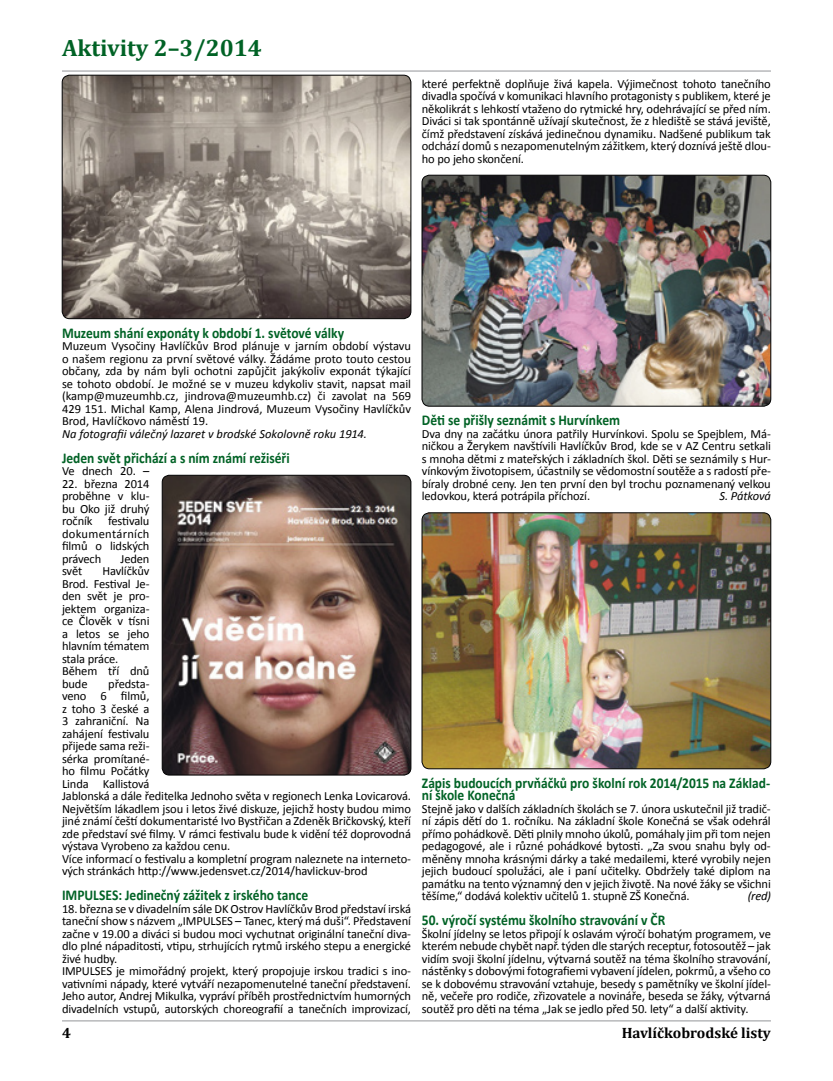
<style>
.page{position:relative;width:833px;height:1081px;background:#fff}
.page>*{position:absolute;margin:0;border:0;box-sizing:border-box;transform-origin:0 0}
.t1{font:700 23.75px "Cambria";color:#006225}
.t2{font:700 15px/12.5px "Calibri";color:#006225;scale:.9 1}
.t3{font:700 15px "Cambria";color:#000}
.t4{font:12.5px/12.5px "Calibri";letter-spacing:-.01em;color:#000;text-align:justify}
.t5{font:italic 12.5px "Calibri";letter-spacing:-.005em;color:#000}
</style>
<div class="page">
<hr style="left:62px;top:71px;width:709px;height:1px;background:#939598">
<hr style="left:62px;top:1020px;width:709px;height:1px;background:#939598">
<img style="left:62px;top:75px;width:349px;height:244px">
<div style="left:62px;top:75px;width:349px;height:244px;border:1px solid #000;border-radius:8px"></div>
<img style="left:422px;top:175px;width:349px;height:231px">
<div style="left:422px;top:175px;width:349px;height:231px;border:1px solid #000;border-radius:8px"></div>
<img style="left:422px;top:513px;width:349px;height:256px">
<div style="left:422px;top:513px;width:349px;height:256px;border:1px solid #000;border-radius:8px"></div>
<img style="left:162px;top:475px;width:249px;height:300px">
<div style="left:162px;top:475px;width:249px;height:300px;border:1px solid #000;border-radius:7px"></div>
<h1 class="t1" style="left:62px;top:33px;width:201px">Aktivity 2–3/2014</h1>
<p class="t4" style="left:422px;top:77px;width:350px">které perfektně doplňuje živá kapela. Výjimečnost tohoto tanečního divadla spočívá v komunikaci hlavního protagonisty s publikem, které je několikrát s lehkostí vtaženo do rytmické hry, odehrávající se před ním.<br>Diváci si tak spontánně užívají skutečnost, že z hlediště se stává jeviště, čímž představení získává jedinečnou dynamiku. Nadšené publikum tak odchází domů s nezapomenutelným zážitkem, který doznívá ještě dlou&shy;ho po jeho skončení.</p>
<p class="t2" style="left:62px;top:326px;width:315px">Muzeum shání exponáty k období 1. světové války</p>
<p class="t4" style="left:62px;top:339px;width:351px">Muzeum Vysočiny Havlíčkův Brod plánuje v jarním období výstavu o našem regionu za první světové války. Žádáme proto touto cestou občany, zda by nám byli ochotni zapůjčit jakýkoliv exponát týkající se tohoto období. Je možné se v muzeu kdykoliv stavit, napsat mail (kamp@muzeumhb.cz, jindrova@muzeumhb.cz) či zavolat na 569<br>429 151. Michal Kamp, Alena Jindrová, Muzeum Vysočiny Havlíčkův Brod, Havlíčkovo náměstí 19.</p>
<p class="t5" style="left:62px;top:426px;width:306px">Na fotografii válečný lazaret v brodské Sokolovně roku 1914.</p>
<p class="t2" style="left:62px;top:451px;width:254px">Jeden svět přichází a s ním známí režiséři</p>
<p class="t4" style="left:62px;top:464px;width:89px">Ve dnech 20. –</p>
<p class="t4" style="left:62px;top:477px;width:89px">22. března 2014 proběhne v klu&shy;bu Oko již druhý ročník festivalu dokumentárních filmů o lidských právech</p>
<p class="t4" style="left:120px;top:552px;width:31px">Jeden</p>
<p class="t4" style="left:62px;top:564px;width:89px;text-align:left;text-indent:40px">Havlíčkův<br>Brod. Festival Je&shy;den svět je pro&shy;jektem organiza&shy;ce Člověk v tísni a letos se jeho hlavním tématem stala práce.<br>Během tří dnů bude</p>
<p class="t4" style="left:62px;top:564px;width:22px">svět</p>
<p class="t4" style="left:62px;top:677px;width:350px;text-align:left;text-indent:46px">předsta-<br>veno 6 filmů,<br>z toho 3 české a<br>3 zahraniční. Na<br>zahájení festivalu<br>přijede sama reži-<br>sérka promítané-<br>ho filmu Počátky<br>Linda Kallistová<br>Jablonská a dále ředitelka Jednoho světa v regionech Lenka Lovicarová.<br>Největším lákadlem jsou i letos živé diskuze, jejichž hosty budou mimo jiné známí čeští dokumentaristé Ivo Bystřičan a Zdeněk Bričkovský, kteří zde představí své filmy. V rámci festivalu bude k vidění též doprovodná výstava Vyrobeno za každou cenu.<br>Více informací o festivalu a kompletní program naleznete na interneto&shy;vých stránkách http://www.jedensvet.cz/2014/havlickuv-brod</p>
<p class="t2" style="left:62px;top:888px;width:275px">IMPULSES: Jedinečný zážitek z irského tance</p>
<p class="t4" style="left:62px;top:902px;width:350px;text-align:left">18. března se v divadelním sále DK Ostrov Havlíčkův Brod představí irská taneční show s názvem „IMPULSES – Tanec, který má duši“. Představení začne v 19.00 a diváci si budou moci vychutnat originální taneční diva&shy;dlo plné nápaditosti, vtipu, strhujících rytmů irského stepu a energické živé hudby.<br>IMPULSES je mimořádný projekt, který propojuje irskou tradici s ino&shy;vativními nápady, které vytváří nezapomenutelné taneční představení.<br>Jeho autor, Andrej Mikulka, vypráví příběh prostřednictvím humorných divadelních vstupů, autorských choreografií a tanečních improvizací,</p>
<p class="t2" style="left:422px;top:413px;width:222px">Děti se přišly seznámit s Hurvínkem</p>
<p class="t4" style="left:422px;top:427px;width:351px">Dva dny na začátku února patřily Hurvínkovi. Spolu se Spejblem, Má&shy;ničkou a Žerykem navštívili Havlíčkův Brod, kde se v AZ Centru setkali s mnoha dětmi z mateřských i základních škol. Děti se seznámily s Hur&shy;vínkovým životopisem, účastnily se vědomostní soutěže a s radostí pře&shy;bíraly drobné ceny. Jen ten první den byl trochu poznamenaný velkou ledovkou, která potrápila příchozí.</p>
<p class="t5" style="left:719px;top:488px;width:53px">S. Pátková</p>
<p class="t2" style="left:422px;top:776px;width:389px">Zápis budoucích prvňáčků pro školní rok 2014/2015 na Základ&shy;ní škole Konečná</p>
<p class="t4" style="left:422px;top:802px;width:351px">Stejně jako v dalších základních školách se 7. února uskutečnil již tradič&shy;ní zápis dětí do 1. ročníku. Na základní škole Konečná se však odehrál přímo pohádkově. Děti plnily mnoho úkolů, pomáhaly jim při tom nejen pedagogové, ale i různé pohádkové bytosti. „Za svou snahu byly od&shy;měněny mnoha krásnými dárky a také medailemi, které vyrobily nejen jejich budoucí spolužáci, ale i paní učitelky. Obdržely také diplom na památku na tento významný den v jejich životě. Na nové žáky se všichni těšíme,“ dodává kolektiv učitelů 1. stupně ZŠ Konečná.</p>
<p class="t5" style="left:748px;top:888px;width:25px">(red)</p>
<p class="t2" style="left:422px;top:913px;width:272px">50. výročí systému školního stravování v ČR</p>
<p class="t4" style="left:422px;top:927px;width:350px">Školní jídelny se letos připojí k oslavám výročí bohatým programem, ve kterém nebude chybět např. týden dle starých receptur, fotosoutěž – jak vidím svoji školní jídelnu, výtvarná soutěž na téma školního stravování, nástěnky s dobovými fotografiemi vybavení jídelen, pokrmů, a všeho co se k dobovému stravování vztahuje, besedy s pamětníky ve školní jídel&shy;ně, večeře pro rodiče, zřizovatele a novináře, beseda se žáky, výtvarná soutěž pro děti na téma „Jak se jedlo před 50. lety“ a další aktivity.</p>
<p class="t3" style="left:62px;top:1024px;width:10px">4</p>
<p class="t3" style="left:621px;top:1024px;width:151px">Havlíčkobrodské listy</p>
</div>
